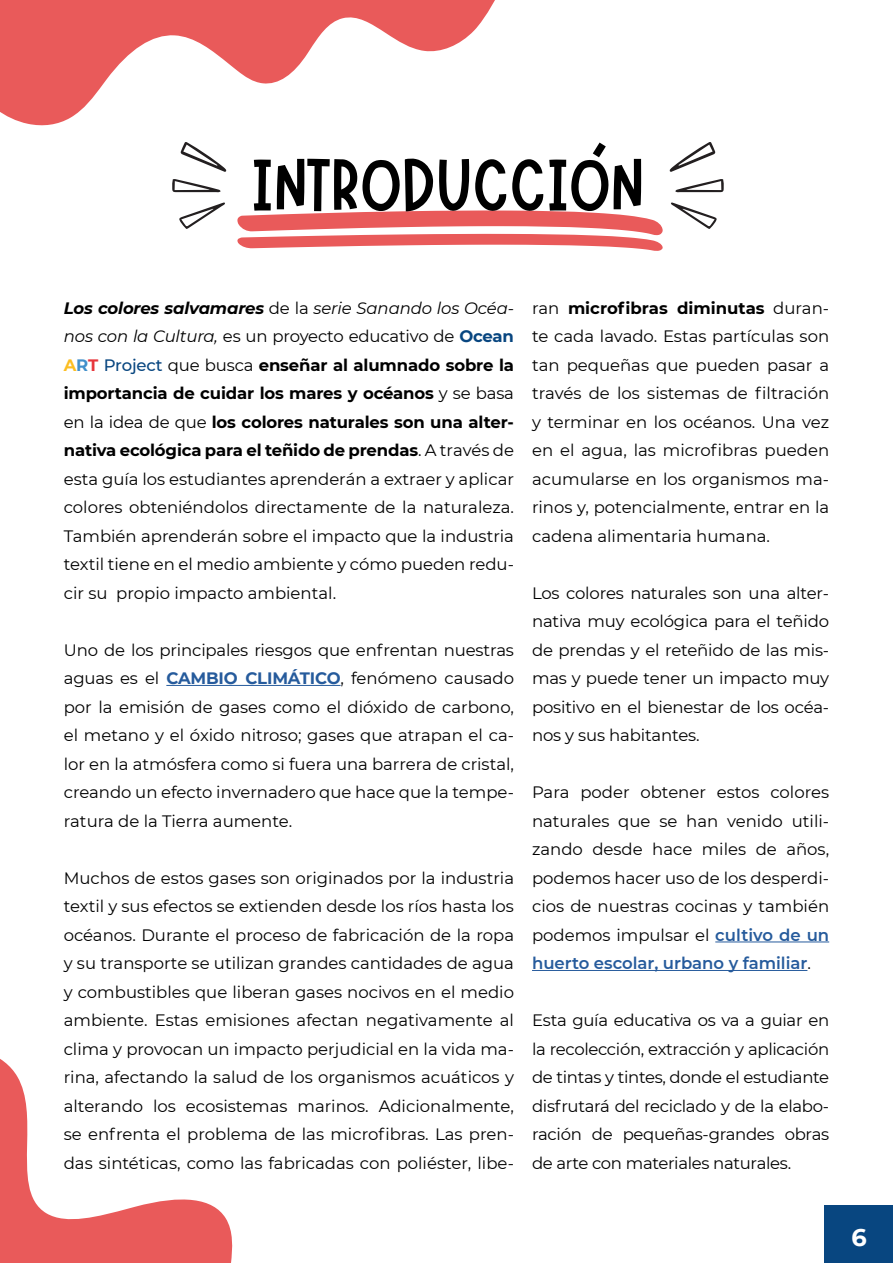
<style>
.page{position:relative;width:893px;height:1263px;background:#fff}
.page>*{position:absolute;margin:0;border:0;box-sizing:border-box;transform-origin:0 0}
.t1{font:75px "Marykate";color:#000}
.t2{font:700 24px "Montserrat";color:#fff}
.t3{font:16.5px/28.5px "Montserrat";color:#000;text-align:justify}
.s1{font-weight:700;font-style:italic}
.s2{font-style:italic}
.s3{font-weight:700;color:#084680}
.s4{font-weight:700;color:#fcbe22}
.s5{font-weight:700;color:#4290cb}
.s6{font-weight:700;color:#e7353b}
.s7{font-weight:500;color:#084680}
.s8{font-weight:700}
.s9{font-weight:700;color:#265b9c}
.s10{font-weight:600;color:#265b9c}
</style>
<div class="page">
<hr style="left:166px;top:685px;width:175px;height:1px;background:#265b9c">
<svg style="left:0;top:1059px;width:233px;height:204px"></svg>
<svg style="left:0;top:0;width:495px;height:126px"></svg>
<svg style="left:237px;top:210px;width:426px;height:41px"></svg>
<svg style="left:670px;top:142px;width:54px;height:87px"></svg>
<svg style="left:172px;top:142px;width:54px;height:87px"></svg>
<svg style="left:593px;top:143px;width:13px;height:14px"></svg>
<hr style="left:715px;top:941px;width:114px;height:1px;background:#265b9c">
<hr style="left:532px;top:970px;width:275px;height:1px;background:#265b9c">
<div style="left:825px;top:1205px;width:68px;height:58px;background:#084680"></div>
<h1 class="t1" style="left:251px;top:156px;width:395px">INTRODUCCION</h1>
<p class="t3" style="left:64px;top:293px;width:452px"><span class="s1">Los colores salvamares</span> de la <span class="s2">serie Sanando los Océa&shy;nos con la Cultura,</span> es un proyecto educativo de <span class="s3">Ocean </span><span class="s4">A</span><span class="s5">R</span><span class="s6">T</span> <span class="s7">Project</span> que busca <span class="s8">enseñar al alumnado sobre la importancia de cuidar los mares y océanos</span> y se basa en la idea de que <span class="s8">los colores naturales son una alter&shy;nativa ecológica para el teñido de prendas</span>. A través de esta guía los estudiantes aprenderán a extraer y aplicar colores obteniéndolos directamente de la naturaleza.<br>También aprenderán sobre el impacto que la industria textil tiene en el medio ambiente y cómo pueden redu&shy;cir su propio impacto ambiental.</p>
<p class="t3" style="left:64px;top:635px;width:452px">Uno de los principales riesgos que enfrentan nuestras aguas es el <span class="s9">CAMBIO CLIMÁTICO</span>, fenómeno causado por la emisión de gases como el dióxido de carbono, el metano y el óxido nitroso; gases que atrapan el ca&shy;lor en la atmósfera como si fuera una barrera de cristal, creando un efecto invernadero que hace que la tempe&shy;ratura de la Tierra aumente.</p>
<p class="t3" style="left:64px;top:863px;width:452px">Muchos de estos gases son originados por la industria textil y sus efectos se extienden desde los ríos hasta los océanos. Durante el proceso de fabricación de la ropa y su transporte se utilizan grandes cantidades de agua y combustibles que liberan gases nocivos en el medio ambiente. Estas emisiones afectan negativamente al clima y provocan un impacto perjudicial en la vida ma&shy;rina, afectando la salud de los organismos acuáticos y alterando los ecosistemas marinos. Adicionalmente, se enfrenta el problema de las microfibras. Las pren&shy;das sintéticas, como las fabricadas con poliéster, libe-</p>
<p class="t3" style="left:532px;top:293px;width:299px">ran <span class="s8">microfibras diminutas</span> duran&shy;te cada lavado. Estas partículas son tan pequeñas que pueden pasar a través de los sistemas de filtración y terminar en los océanos. Una vez en el agua, las microfibras pueden acumularse en los organismos ma&shy;rinos y, potencialmente, entrar en la cadena alimentaria humana.</p>
<p class="t3" style="left:532px;top:578px;width:299px">Los colores naturales son una alter&shy;nativa muy ecológica para el teñido de prendas y el reteñido de las mis&shy;mas y puede tener un impacto muy positivo en el bienestar de los océa&shy;nos y sus habitantes.</p>
<p class="t3" style="left:532px;top:777px;width:299px">Para poder obtener estos colores naturales que se han venido utili&shy;zando desde hace miles de años, podemos hacer uso de los desperdi&shy;cios de nuestras cocinas y también podemos impulsar el <span class="s10">cultivo de un huerto escolar, urbano y familiar</span>.</p>
<p class="t3" style="left:532px;top:1005px;width:299px">Esta guía educativa os va a guiar en la recolección, extracción y aplicación de tintas y tintes, donde el estudiante disfrutará del reciclado y de la elabo&shy;ración de pequeñas-grandes obras de arte con materiales naturales.</p>
<h2 class="t2" style="left:851px;top:1220px;width:17px">6</h2>
</div>
